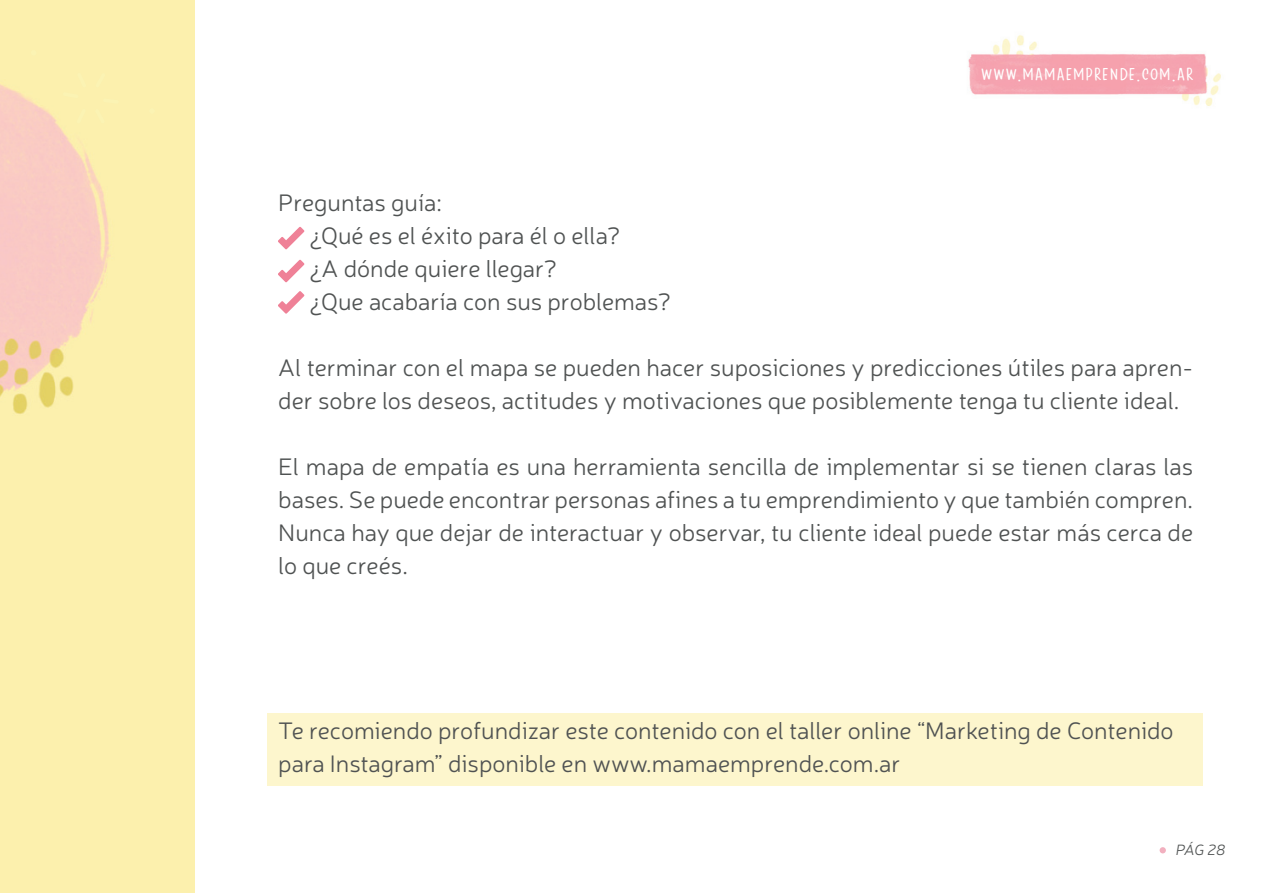
<style>
.page{position:relative;width:1263px;height:893px;background:#fff}
.page>*{position:absolute;margin:0;border:0;box-sizing:border-box;transform-origin:0 0}
.t1{font:27.75px "Dreamcatchers";color:#fff}
.t2{font:300 24px/33px "Neris";color:#4f5252}
.t3{font:italic 300 15px "Neris";color:#4f5252}
</style>
<div class="page">
<div style="left:267px;top:714px;width:936px;height:72px;background:#fdf6cd"></div>
<img style="left:0;top:0;width:194px;height:893px">
<svg style="left:149px;top:108px;width:6px;height:6px"></svg>
<svg style="left:31px;top:50px;width:5px;height:6px"></svg>
<svg style="left:95px;top:98px;width:24px;height:25px"></svg>
<svg style="left:77px;top:109px;width:9px;height:14px"></svg>
<svg style="left:95px;top:73px;width:10px;height:14px"></svg>
<svg style="left:63px;top:73px;width:23px;height:25px"></svg>
<img style="left:968px;top:35px;width:253px;height:71px">
<div style="left:1159px;top:847px;width:7px;height:6px;background:#f2b0bf;border-radius:50%"></div>
<svg style="left:278px;top:227px;width:26px;height:22px"></svg>
<svg style="left:278px;top:260px;width:26px;height:22px"></svg>
<svg style="left:278px;top:291px;width:26px;height:23px"></svg>
<p class="t2" style="left:310px;top:188px;width:363px;text-indent:-31px">Preguntas guía:<br>¿Qué es el éxito para él o ella?<br>¿A dónde quiere llegar?<br>¿Que acabaría con sus problemas?</p>
<p class="t1" style="left:980px;top:56px;width:215px">www.mamaemprende.com.ar</p>
<p class="t2" style="left:278px;top:353px;width:916px">Al terminar con el mapa se pueden hacer suposiciones y predicciones útiles para apren&shy;der sobre los deseos, actitudes y motivaciones que posiblemente tenga tu cliente ideal.</p>
<p class="t2" style="left:278px;top:452px;width:916px;text-align:justify">El mapa de empatía es una herramienta sencilla de implementar si se tienen claras las bases. Se puede encontrar personas afines a tu emprendimiento y que también compren.<br>Nunca hay que dejar de interactuar y observar, tu cliente ideal puede estar más cerca de lo que creés.</p>
<p class="t2" style="left:278px;top:716px;width:897px">Te recomiendo profundizar este contenido con el taller online “Marketing de Contenido para Instagram” disponible en www.mamaemprende.com.ar</p>
<p class="t3" style="left:1176px;top:840px;width:51px">PÁG 28</p>
</div>
